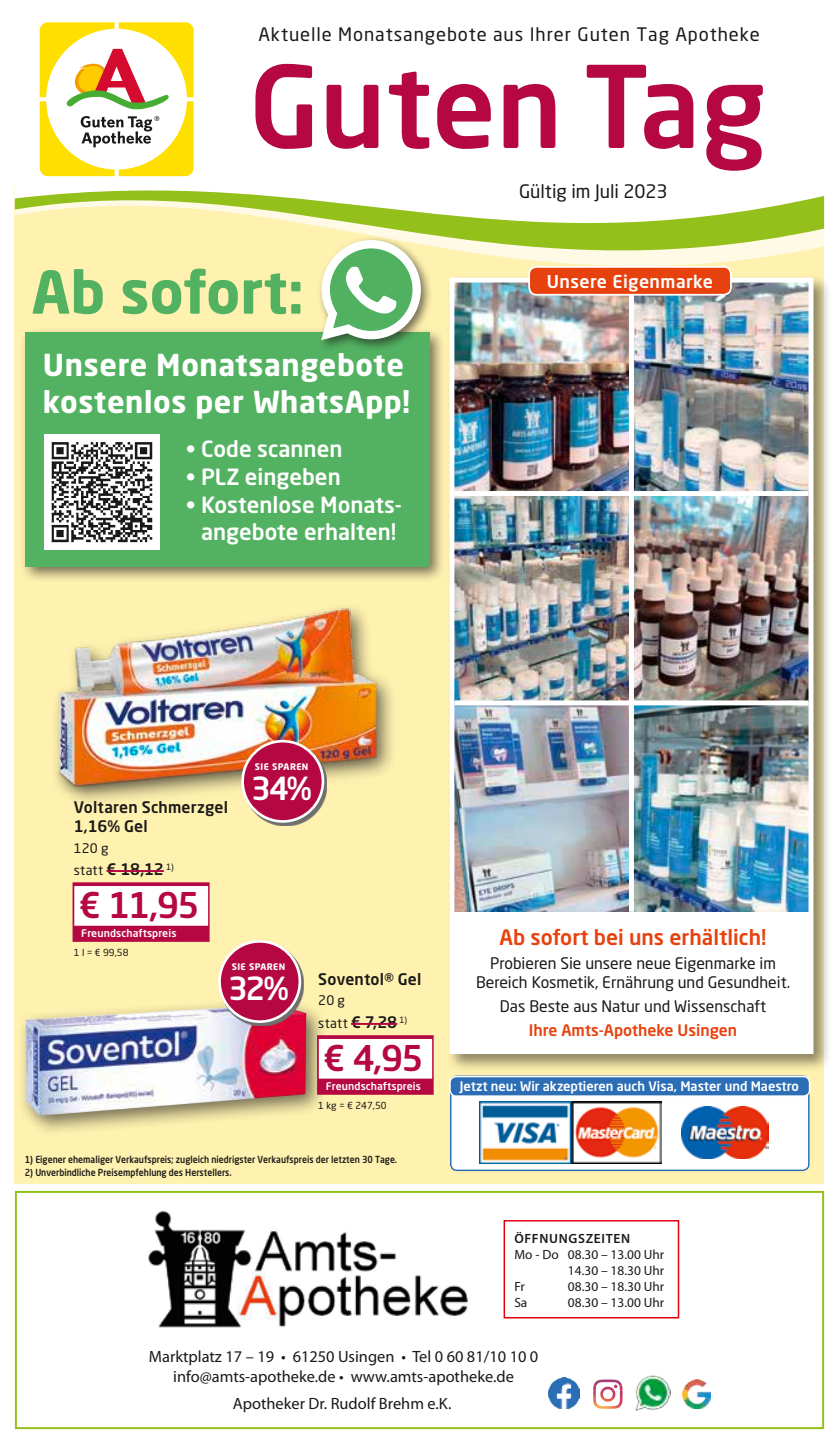
<style>
.page{position:relative;width:839px;height:1444px;background:#fff}
.page>*{position:absolute;margin:0;border:0;box-sizing:border-box;transform-origin:0 0}
.t1{font:500 112px "Neo Sans Pro";color:#b50843}
.t2{font:700 58.1px "Neo Sans Pro";color:#53b261}
._04_Angebotspreis{font:500 35px "Neo Sans Pro";color:#b50843}
.Prozente{font:500 31.5px "Neo Sans Pro";color:#fff}
.t3{font:700 29.93px/37.4px "Neo Sans Pro";letter-spacing:.02em;color:#fff}
.t4{font:500 22.05px/27.7px "Neo Sans Pro";color:#fff;text-align:center}
.t5{font:500 21px "Neo Sans Pro";color:#e7410e}
.t6{font:18.38px "Neo Sans Pro";letter-spacing:.05em;color:#1a1918}
.t7{font:18.38px "Neo Sans Pro";letter-spacing:-.005em;color:#1a1918}
._01_Produkt{font:500 17.5px "Neo Sans Pro";letter-spacing:.025em;color:#fff}
.t8{font:16.45px/19.6px "Myriad Pro";color:#1a1918;text-align:center}
.t9{font:15.75px/18.9px "Neo Sans Pro";color:#1a1918;text-align:center}
._01_Artikel{font:500 15.75px/19.2px "Neo Sans Pro";letter-spacing:.01em;color:#1a1918}
.t10{font:500 15.75px "Neo Sans Pro";color:#e7410e}
._03_statt_Preis{font:500 15.75px "Neo Sans Pro";color:#1a1918}
.t11{font:13.47px "Myriad Pro";color:#1a1918}
.t12{font:600 13.47px "Myriad Pro";letter-spacing:.05em;color:#1a1918}
.t13{font:500 13.12px "Neo Sans Pro";color:#fff}
._03_statt_Preis-2{font:13.12px "Neo Sans Pro";letter-spacing:.025em;color:#1a1918}
._02_Text{font:13.12px "Neo Sans Pro";color:#1a1918}
._07_T_Wirberaten{font:500 10.5px "Neo Sans Pro";letter-spacing:.01em;color:#fff}
.t14{font:500 9.62px "Neo Sans Pro";color:#1d1d1b;scale:.9 1}
._05_Grundpreis{font:9.62px "Neo Sans Pro";color:#1a1918}
.Sparen{font:700 8.92px "Neo Sans Pro";letter-spacing:.05em;color:#fff}
.s1{font-weight:400;font-size:13.12px}
.s2{font-weight:500;font-size:15.75px}
</style>
<div class="page">
<div style="left:15px;top:185px;width:808px;height:998px;background:#fff1af"></div>
<svg style="left:15px;top:161px;width:808px;height:113px"></svg>
<svg style="left:40px;top:22px;width:153px;height:154px"></svg>
<div style="left:20px;top:327px;width:426px;height:256px;background:#1a1918;opacity:.6"></div>
<div style="left:26px;top:333px;width:404px;height:234px;background:#53b261"></div>
<img style="left:44px;top:434px;width:116px;height:115px">
<div style="left:316px;top:235px;width:117px;height:117px;background:#1a1918;opacity:.6"></div>
<svg style="left:321px;top:240px;width:100px;height:100px"></svg>
<img style="left:148px;top:1211px;width:358px;height:117px">
<div style="left:503px;top:1220px;width:176px;height:98px;border:1px solid #e2000f"></div>
<img style="left:548px;top:1377px;width:31px;height:31px">
<img style="left:593px;top:1398px;width:29px;height:10px">
<img style="left:594px;top:1379px;width:28px;height:6px">
<svg style="left:610px;top:1385px;width:12px;height:13px"></svg>
<img style="left:635px;top:1375px;width:35px;height:36px">
<img style="left:682px;top:1379px;width:28px;height:29px">
<div style="left:15px;top:1191px;width:808px;height:238px;border:2px solid #94c01c"></div>
<div style="left:450px;top:1076px;width:358px;height:94px;background:#fff;border-radius:6px"></div>
<div style="left:450px;top:1075px;width:359px;height:96px;border:1px solid #2c6eb5;border-radius:6px"></div>
<div style="left:450px;top:1076px;width:359px;height:20px;background:#2c6eb5;border-radius:6px"></div>
<div style="left:449px;top:1076px;width:361px;height:20px;border:1px solid #fff;border-radius:6px"></div>
<img style="left:681px;top:1106px;width:87px;height:52px">
<img style="left:479px;top:1101px;width:182px;height:62px">
<div style="left:445px;top:274px;width:386px;height:798px;background:#1a1918;opacity:.5"></div>
<img style="left:447px;top:275px;width:368px;height:781px">
<div style="left:628px;top:282px;width:5px;height:630px;background:#fff"></div>
<div style="left:454px;top:491px;width:354px;height:5px;background:#fff"></div>
<div style="left:454px;top:700px;width:354px;height:5px;background:#fff"></div>
<div style="left:529px;top:267px;width:201px;height:28px;background:#e7410e;border-radius:7px"></div>
<div style="left:528px;top:266px;width:203px;height:30px;border:2px solid #fff;border-radius:7px"></div>
<div style="left:17px;top:996px;width:310px;height:140px;background:#1a1918;opacity:.6"></div>
<img style="left:26px;top:1004px;width:280px;height:111px">
<div style="left:317px;top:1035px;width:116px;height:59px;background:#b50843"></div>
<div style="left:319px;top:1039px;width:113px;height:39px;background:#fff"></div>
<hr style="left:351px;top:1023px;width:46px;height:2px;background:#b50843">
<svg style="left:221px;top:942px;width:83px;height:83px"></svg>
<div style="left:219px;top:941px;width:81px;height:80px;background:#b50843;border-radius:50%"></div>
<div style="left:218px;top:940px;width:83px;height:83px;border:3px solid #fff;border-radius:50%"></div>
<div style="left:51px;top:601px;width:346px;height:209px;background:#1a1918;opacity:.6"></div>
<img style="left:53px;top:601px;width:329px;height:192px">
<div style="left:73px;top:882px;width:136px;height:60px;background:#b50843"></div>
<div style="left:74px;top:886px;width:134px;height:39px;background:#fff"></div>
<hr style="left:106px;top:870px;width:58px;height:2px;background:#b50843">
<svg style="left:244px;top:742px;width:83px;height:83px"></svg>
<div style="left:242px;top:741px;width:81px;height:80px;background:#b50843;border-radius:50%"></div>
<div style="left:241px;top:740px;width:83px;height:82px;border:3px solid #fff;border-radius:50%"></div>
<p class="t6" style="left:258px;top:23px;width:503px">Aktuelle Monatsangebote aus Ihrer Guten Tag Apotheke</p>
<p class="t1" style="left:249px;top:36px;width:518px">Guten Tag</p>
<p class="t2" style="left:31px;top:255px;width:274px">Ab sofort:</p>
<p class="t3" style="left:43px;top:345px;width:369px">Unsere Monatsangebote kostenlos per WhatsApp!</p>
<p class="t4" style="left:186px;top:435px;width:158px">• Code scannen</p>
<p class="t4" style="left:186px;top:462px;width:156px">• PLZ eingeben</p>
<p class="t4" style="left:186px;top:490px;width:217px">• Kostenlose Monats&shy;angebote erhalten!</p>
<p class="t7" style="left:519px;top:180px;width:150px">Gültig im Juli 2023</p>
<p class="_01_Produkt" style="left:546px;top:270px;width:167px">Unsere Eigenmarke</p>
<p class="_01_Artikel" style="left:74px;top:797px;width:156px">Voltaren Schmerzgel<br>1,16% Gel</p>
<p class="_02_Text" style="left:74px;top:839px;width:36px">120 g</p>
<p class="_03_statt_Preis" style="left:74px;top:859px;width:102px"><span class="s1">statt</span> € 18,12 <sup>1)</sup></p>
<p class="_04_Angebotspreis" style="left:79px;top:883px;width:122px">€ 11,95</p>
<p class="_07_T_Wirberaten" style="left:81px;top:926px;width:97px">Freundschaftspreis</p>
<p class="_05_Grundpreis" style="left:74px;top:946px;width:56px">1 l = € 99,58</p>
<p class="Sparen" style="left:255px;top:761px;width:55px">SIE SPAREN</p>
<p class="Prozente" style="left:251px;top:768px;width:62px">34%</p>
<p class="Sparen" style="left:232px;top:961px;width:55px">SIE SPAREN</p>
<p class="Prozente" style="left:228px;top:968px;width:62px">32%</p>
<p class="_01_Artikel" style="left:318px;top:969px;width:104px">Soventol® Gel</p>
<p class="_02_Text" style="left:318px;top:992px;width:28px">20 g</p>
<p class="_03_statt_Preis-2" style="left:318px;top:1015px;width:90px">statt <span class="s2">€ 7,28</span> <sup>1)</sup></p>
<p class="_04_Angebotspreis" style="left:323px;top:1036px;width:102px">€ 4,95</p>
<p class="_07_T_Wirberaten" style="left:326px;top:1079px;width:97px">Freundschaftspreis</p>
<p class="_05_Grundpreis" style="left:318px;top:1099px;width:70px">1 kg = € 247,50</p>
<p class="t14" style="left:25px;top:1153px;width:415px">1) Eigener ehemaliger Verkaufspreis; zugleich niedrigster Verkaufspreis der letzten 30 Tage.</p>
<p class="t14" style="left:25px;top:1166px;width:231px">2) Unverbindliche Preisempfehlung des Herstellers.</p>
<p class="t5" style="left:499px;top:924px;width:268px">Ab sofort bei uns erhältlich!</p>
<p class="t9" style="left:476px;top:953px;width:315px">Probieren Sie unsere neue Eigenmarke im<br>Bereich Kosmetik, Ernährung und Gesundheit.</p>
<p class="t9" style="left:500px;top:996px;width:268px">Das Beste aus Natur und Wissenschaft</p>
<p class="t10" style="left:529px;top:1020px;width:210px">Ihre Amts-Apotheke Usingen</p>
<p class="t13" style="left:460px;top:1078px;width:340px">Jetzt neu: Wir akzeptieren auch Visa, Master und Maestro</p>
<p class="t12" style="left:514px;top:1230px;width:117px">ÖFFNUNGSZEITEN</p>
<p class="t11" style="left:514px;top:1247px;width:151px">Mo - Do 08.30 – 13.00 Uhr</p>
<p class="t11" style="left:568px;top:1263px;width:98px">14.30 – 18.30 Uhr</p>
<p class="t11" style="left:514px;top:1279px;width:12px">Fr</p>
<p class="t11" style="left:568px;top:1279px;width:98px">08.30 – 18.30 Uhr</p>
<p class="t11" style="left:514px;top:1295px;width:15px">Sa</p>
<p class="t11" style="left:568px;top:1295px;width:98px">08.30 – 13.00 Uhr</p>
<p class="t8" style="left:149px;top:1347px;width:391px">Marktplatz 17 – 19 • 61250 Usingen • Tel 0 60 81/10 10 0 info@amts-apotheke.de • www.amts-apotheke.de</p>
<p class="t8" style="left:233px;top:1393px;width:220px">Apotheker Dr. Rudolf Brehm e.K.</p>
</div>
